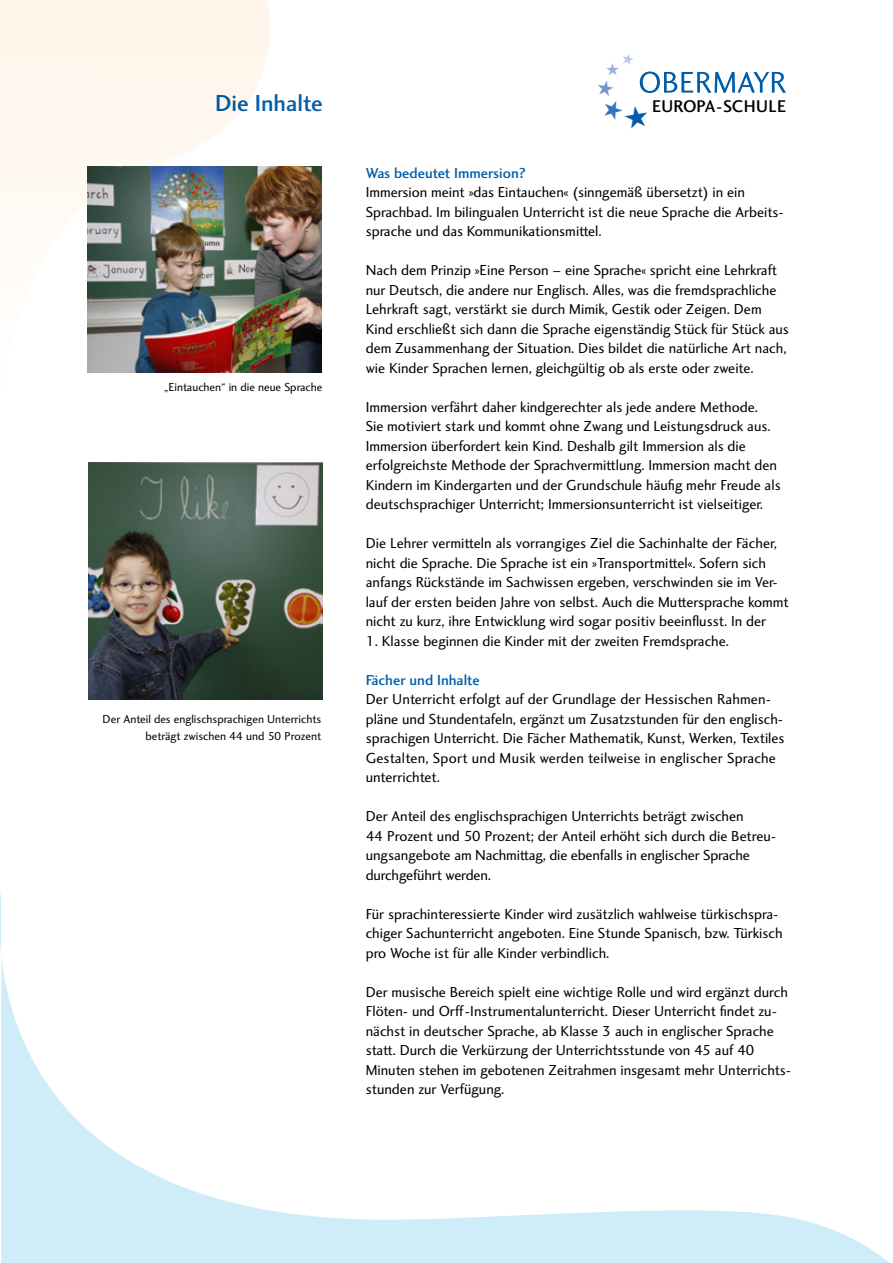
<style>
.page{position:relative;width:893px;height:1263px;background:#fff}
.page>*{position:absolute;margin:0;border:0;box-sizing:border-box;transform-origin:0 0}
.t1{font:500 24px "Charlotte Sans";color:#005da9}
.t2{font:500 17.55px "Charlotte Sans";letter-spacing:.01em;color:#000}
.t3{font:15px/19.5px "Charlotte Sans";color:#000}
.t4{font:500 15px "Charlotte Sans";color:#005da9}
.t5{font:12px/16.5px "Charlotte Sans";color:#000;text-align:right}
</style>
<div class="page">
<img style="left:88px;top:462px;width:234px;height:237px">
<svg style="left:0;top:890px;width:837px;height:373px"></svg>
<svg style="left:837px;top:1231px;width:52px;height:32px"></svg>
<svg style="left:0;top:0;width:272px;height:373px;fill:#fff8ef"></svg>
<img style="left:88px;top:167px;width:234px;height:205px">
<svg style="left:639px;top:71px;width:147px;height:22px"></svg>
<h1 class="t1" style="left:215px;top:90px;width:109px">Die Inhalte</h1>
<p class="t2" style="left:652px;top:96px;width:136px">EUROPA-SCHULE</p>
<p class="t5" style="left:164px;top:379px;width:160px">„Eintauchen“ in die neue Sprache</p>
<p class="t5" style="left:103px;top:711px;width:220px">Der Anteil des englischsprachigen Unterrichts beträgt zwischen 44 und 50 Prozent</p>
<p class="t4" style="left:366px;top:164px;width:162px">Was bedeutet Immersion?</p>
<p class="t3" style="left:366px;top:183px;width:420px">Immersion meint »das Eintauchen« (sinngemäß übersetzt) in ein<br>Sprachbad. Im bilingualen Unterricht ist die neue Sprache die Arbeits&shy;sprache und das Kommunikationsmittel.</p>
<p class="t3" style="left:366px;top:261px;width:425px">Nach dem Prinzip »Eine Person – eine Sprache« spricht eine Lehrkraft nur Deutsch, die andere nur Englisch. Alles, was die fremdsprachliche Lehrkraft sagt, verstärkt sie durch Mimik, Gestik oder Zeigen. Dem Kind erschließt sich dann die Sprache eigenständig Stück für Stück aus dem Zusammenhang der Situation. Dies bildet die natürliche Art nach, wie Kinder Sprachen lernen, gleichgültig ob als erste oder zweite.</p>
<p class="t3" style="left:366px;top:397px;width:416px">Immersion verfährt daher kindgerechter als jede andere Methode.<br>Sie motiviert stark und kommt ohne Zwang und Leistungsdruck aus.<br>Immersion überfordert kein Kind. Deshalb gilt Immersion als die erfolgreichste Methode der Sprachvermittlung. Immersion macht den Kindern im Kindergarten und der Grundschule häufig mehr Freude als deutschsprachiger Unterricht; Immersionsunterricht ist vielseitiger.</p>
<p class="t3" style="left:366px;top:534px;width:425px">Die Lehrer vermitteln als vorrangiges Ziel die Sachinhalte der Fächer, nicht die Sprache. Die Sprache ist ein »Transportmittel«. Sofern sich anfangs Rückstände im Sachwissen ergeben, verschwinden sie im Ver&shy;lauf der ersten beiden Jahre von selbst. Auch die Muttersprache kommt nicht zu kurz, ihre Entwicklung wird sogar positiv beeinflusst. In der</p>
<p class="t3" style="left:366px;top:631px;width:365px">1. Klasse beginnen die Kinder mit der zweiten Fremdsprache.</p>
<p class="t4" style="left:366px;top:671px;width:115px">Fächer und Inhalte</p>
<p class="t3" style="left:366px;top:690px;width:420px">Der Unterricht erfolgt auf der Grundlage der Hessischen Rahmen&shy;pläne und Stundentafeln, ergänzt um Zusatzstunden für den englisch&shy;sprachigen Unterricht. Die Fächer Mathematik, Kunst, Werken, Textiles Gestalten, Sport und Musik werden teilweise in englischer Sprache unterrichtet.</p>
<p class="t3" style="left:366px;top:807px;width:412px">Der Anteil des englischsprachigen Unterrichts beträgt zwischen<br>44 Prozent und 50 Prozent; der Anteil erhöht sich durch die Betreu&shy;ungsangebote am Nachmittag, die ebenfalls in englischer Sprache durchgeführt werden.</p>
<p class="t3" style="left:366px;top:904px;width:418px">Für sprachinteressierte Kinder wird zusätzlich wahlweise türkischspra&shy;chiger Sachunterricht angeboten. Eine Stunde Spanisch, bzw. Türkisch pro Woche ist für alle Kinder verbindlich.</p>
<p class="t3" style="left:366px;top:982px;width:427px">Der musische Bereich spielt eine wichtige Rolle und wird ergänzt durch Flöten- und Orff-Instrumentalunterricht. Dieser Unterricht findet zu&shy;nächst in deutscher Sprache, ab Klasse 3 auch in englischer Sprache statt. Durch die Verkürzung der Unterrichtsstunde von 45 auf 40<br>Minuten stehen im gebotenen Zeitrahmen insgesamt mehr Unterrichts&shy;stunden zur Verfügung.</p>
</div>
